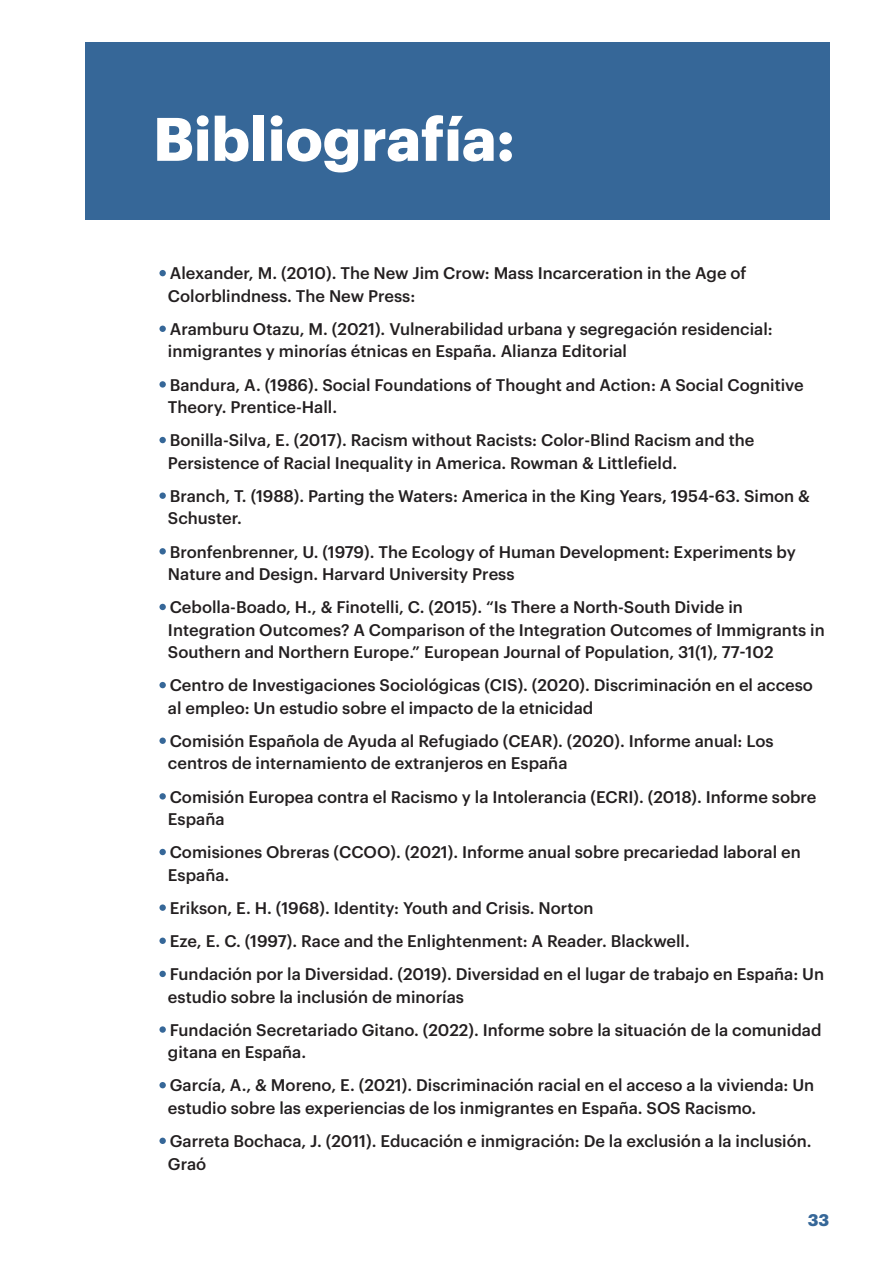
<style>
.page{position:relative;width:893px;height:1263px;background:#fff}
.page>*{position:absolute;margin:0;border:0;box-sizing:border-box;transform-origin:0 0}
.t1{font:700 60px "Graphik";color:#fff}
.t2{font:500 16.5px/22.5px "Graphik";color:#231f20}
.t3{font:700 16.5px "Graphik";color:#366798}
</style>
<div class="page">
<div style="left:85px;top:43px;width:744px;height:177px;background:#366798"></div>
<div style="left:159px;top:270px;width:7px;height:6px;background:#366798;border-radius:50%"></div>
<div style="left:159px;top:326px;width:7px;height:6px;background:#366798;border-radius:50%"></div>
<div style="left:159px;top:381px;width:7px;height:7px;background:#366798;border-radius:50%"></div>
<div style="left:159px;top:437px;width:7px;height:6px;background:#366798;border-radius:50%"></div>
<div style="left:159px;top:492px;width:7px;height:7px;background:#366798;border-radius:50%"></div>
<div style="left:159px;top:548px;width:7px;height:6px;background:#366798;border-radius:50%"></div>
<div style="left:159px;top:604px;width:7px;height:6px;background:#366798;border-radius:50%"></div>
<div style="left:159px;top:682px;width:7px;height:6px;background:#366798;border-radius:50%"></div>
<div style="left:159px;top:737px;width:7px;height:7px;background:#366798;border-radius:50%"></div>
<div style="left:159px;top:793px;width:7px;height:6px;background:#366798;border-radius:50%"></div>
<div style="left:159px;top:849px;width:7px;height:6px;background:#366798;border-radius:50%"></div>
<div style="left:159px;top:904px;width:7px;height:7px;background:#366798;border-radius:50%"></div>
<div style="left:159px;top:937px;width:7px;height:7px;background:#366798;border-radius:50%"></div>
<div style="left:159px;top:971px;width:7px;height:6px;background:#366798;border-radius:50%"></div>
<div style="left:159px;top:1026px;width:7px;height:7px;background:#366798;border-radius:50%"></div>
<div style="left:159px;top:1082px;width:7px;height:6px;background:#366798;border-radius:50%"></div>
<div style="left:159px;top:1137px;width:7px;height:7px;background:#366798;border-radius:50%"></div>
<h1 class="t1" style="left:153px;top:93px;width:363px">Bibliografía:</h1>
<p class="t2" style="left:168px;top:261px;width:580px">Alexander, M. (2010). The New Jim Crow: Mass Incarceration in the Age of<br>Colorblindness. The New Press:</p>
<p class="t2" style="left:168px;top:316px;width:606px">Aramburu Otazu, M. (2021). Vulnerabilidad urbana y segregación residencial: inmigrantes y minorías étnicas en España. Alianza Editorial</p>
<p class="t2" style="left:168px;top:372px;width:637px">Bandura, A. (1986). Social Foundations of Thought and Action: A Social Cognitive<br>Theory. Prentice-Hall.</p>
<p class="t2" style="left:168px;top:428px;width:588px">Bonilla-Silva, E. (2017). Racism without Racists: Color-Blind Racism and the<br>Persistence of Racial Inequality in America. Rowman &amp; Littlefield.</p>
<p class="t2" style="left:168px;top:483px;width:644px">Branch, T. (1988). Parting the Waters: America in the King Years, 1954-63. Simon &amp;<br>Schuster.</p>
<p class="t2" style="left:168px;top:539px;width:629px">Bronfenbrenner, U. (1979). The Ecology of Human Development: Experiments by<br>Nature and Design. Harvard University Press</p>
<p class="t2" style="left:168px;top:594px;width:658px">Cebolla-Boado, H., &amp; Finotelli, C. (2015). “Is There a North-South Divide in<br>Integration Outcomes? A Comparison of the Integration Outcomes of Immigrants in<br>Southern and Northern Europe.” European Journal of Population, 31(1), 77-102</p>
<p class="t2" style="left:168px;top:673px;width:647px">Centro de Investigaciones Sociológicas (CIS). (2020). Discriminación en el acceso al empleo: Un estudio sobre el impacto de la etnicidad</p>
<p class="t2" style="left:168px;top:728px;width:607px">Comisión Española de Ayuda al Refugiado (CEAR). (2020). Informe anual: Los centros de internamiento de extranjeros en España</p>
<p class="t2" style="left:168px;top:784px;width:650px">Comisión Europea contra el Racismo y la Intolerancia (ECRI). (2018). Informe sobre<br>España</p>
<p class="t2" style="left:168px;top:839px;width:634px">Comisiones Obreras (CCOO). (2021). Informe anual sobre precariedad laboral en<br>España.</p>
<p class="t2" style="left:170px;top:890px;width:656px;line-height:33.2px">Erikson, E. H. (1968). Identity: Youth and Crisis. Norton<br>Eze, E. C. (1997). Race and the Enlightenment: A Reader. Blackwell.<br>Fundación por la Diversidad. (2019). Diversidad en el lugar de trabajo en España: Un</p>
<p class="t2" style="left:168px;top:979px;width:655px;line-height:33.2px">estudio sobre la inclusión de minorías<br>Fundación Secretariado Gitano. (2022). Informe sobre la situación de la comunidad</p>
<p class="t2" style="left:168px;top:1034px;width:648px;line-height:33.2px">gitana en España.<br>García, A., &amp; Moreno, E. (2021). Discriminación racial en el acceso a la vivienda: Un</p>
<p class="t2" style="left:168px;top:1090px;width:645px;line-height:33.2px">estudio sobre las experiencias de los inmigrantes en España. SOS Racismo.<br>Garreta Bochaca, J. (2011). Educación e inmigración: De la exclusión a la inclusión.</p>
<p class="t2" style="left:168px;top:1151px;width:40px">Graó</p>
<p class="t3" style="left:808px;top:1207px;width:23px">33</p>
</div>
